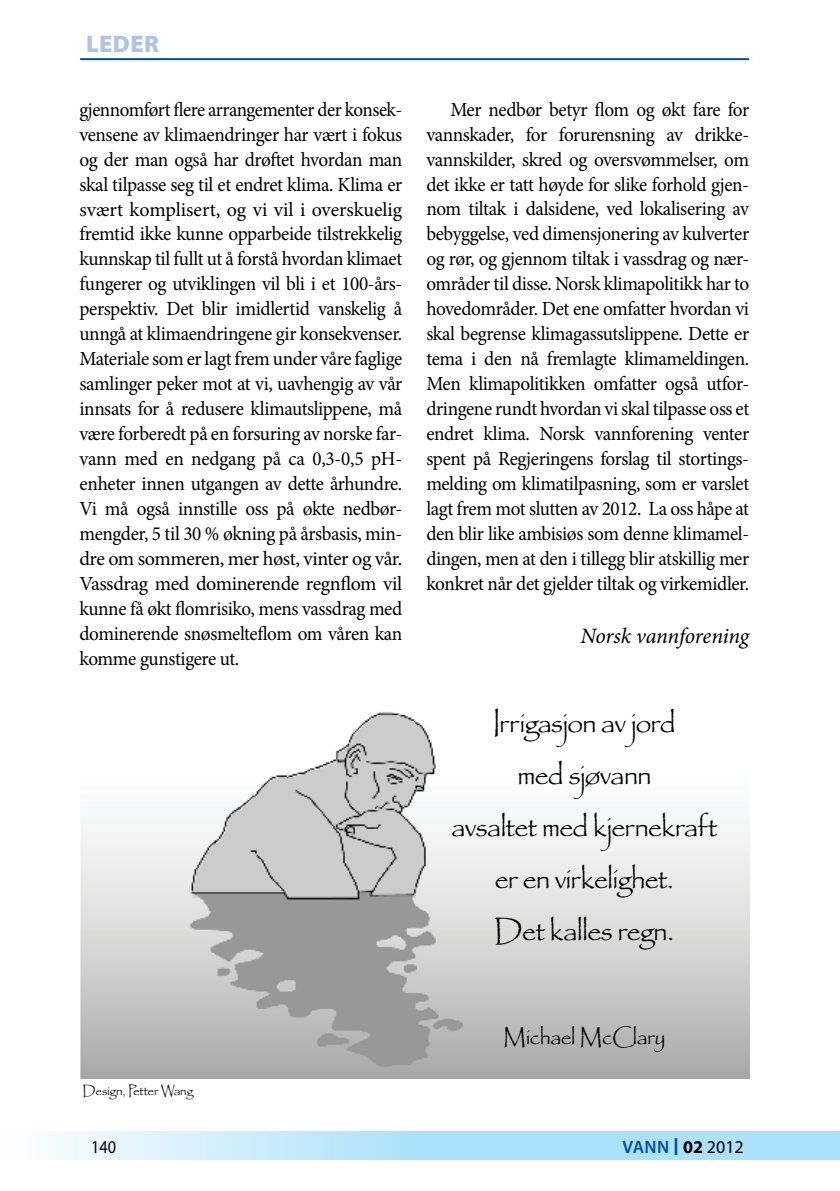
<style>
.page{position:relative;width:840px;height:1191px;background:#fff}
.page>*{position:absolute;margin:0;border:0;box-sizing:border-box;transform-origin:0 0}
.t1{font:25.2px/52.2px "Papyrus Std";letter-spacing:-.01em;color:#000;text-align:center}
.t2{font:900 24px "Myriad Pro";letter-spacing:.02em;color:#aec3e6}
.t3{font:italic 22px "Minion Pro";letter-spacing:-.015em;color:#000}
.t4{font:20px/25px "Minion Pro";letter-spacing:-.02em;color:#000;text-align:justify;scale:.95 1}
.t5{font:20px/25px "Minion Pro";letter-spacing:-.02em;color:#000;text-align:justify;scale:.96 1}
.t6{font:19.4px "Papyrus Std";color:#000}
.t7{font:600 18px "Myriad Pro";color:#00529c}
.t8{font:18px "Myriad Pro";color:#000;scale:.9 1}
.t9{font:11.6px "Papyrus Std";color:#000}
.s1{font-size:25px}
.s2{font-weight:700;color:#000}
.s3{font-weight:400;color:#000}
</style>
<div class="page">
<img style="left:80px;top:712px;width:668px;height:366px">
<svg style="left:55px;top:1131px;width:784px;height:29px;background:#bbe6fa"></svg>
<hr style="left:80px;top:58px;width:668px;height:2px;background:#00529c">
<p class="t2" style="left:86px;top:30px;width:74px">LEDER</p>
<p class="t4" style="left:79px;top:97px;width:341px">gjennomført flere arrangementer der konsek&shy;vensene av klimaendringer har vært i fokus og der man også har drøftet hvordan man skal tilpasse seg til et endret klima. Klima er svært komplisert, og vi vil i overskuelig fremtid ikke kunne opparbeide tilstrekkelig kunnskap til fullt ut å forstå hvordan klimaet fungerer og utviklingen vil bli i et 100-års&shy;perspektiv. Det blir imidlertid vanskelig å unngå at klimaendringene gir konsekvenser.<br>Materiale som er lagt frem under våre faglige samlinger peker mot at vi, uavhengig av vår innsats for å redusere klimautslippene, må være forberedt på en forsuring av norske far&shy;vann med en nedgang på ca 0,3-0,5 pH&shy;enheter innen utgangen av dette århundre.<br>Vi må også innstille oss på økte nedbør&shy;mengder, 5 til 30 % økning på årsbasis, min&shy;dre om sommeren, mer høst, vinter og vår.<br>Vassdrag med dominerende regnflom vil kunne få økt flomrisiko, mens vassdrag med dominerende snøsmelteflom om våren kan komme gunstigere ut.</p>
<p class="t5" style="left:426px;top:97px;width:337px;text-indent:24px">Mer nedbør betyr flom og økt fare for vannskader, for forurensning av drikke&shy;vannskilder, skred og oversvømmelser, om det ikke er tatt høyde for slike forhold gjen&shy;nom tiltak i dalsidene, ved lokalisering av bebyggelse, ved dimensjonering av kulverter og rør, og gjennom tiltak i vassdrag og nær&shy;områder til disse. Norsk klimapolitikk har to hovedområder. Det ene omfatter hvordan vi skal begrense klimagassutslippene. Dette er tema i den nå fremlagte klimameldingen.<br>Men klimapolitikken omfatter også utfor&shy;dringene rundt hvordan vi skal tilpasse oss et endret klima. Norsk vannforening venter spent på Regjeringens forslag til stortings&shy;melding om klimatilpasning, som er varslet lagt frem mot slutten av 2012. La oss håpe at den blir like ambisiøs som denne klimamel&shy;dingen, men at den i tillegg blir atskillig mer konkret når det gjelder tiltak og virkemidler.</p>
<p class="t3" style="left:580px;top:620px;width:170px">Norsk vannforening</p>
<p class="t1" style="left:451px;top:696px;width:266px">Irrigasjon av jord<br>med sjøvann<br>avsaltet med kjernekraft er en virkelighet.<br>Det kalles regn.</p>
<p class="t9" style="left:83px;top:1083px;width:111px">Design, Petter Wang</p>
<p class="t8" style="left:91px;top:1135px;width:29px">140</p>
<p class="t6" style="left:503px;top:1026px;width:163px">Michael McClary</p>
<p class="t7" style="left:622px;top:1135px;width:123px">VANN <span class="s1">I</span> <span class="s2">02</span> <span class="s3">2012</span></p>
</div>
